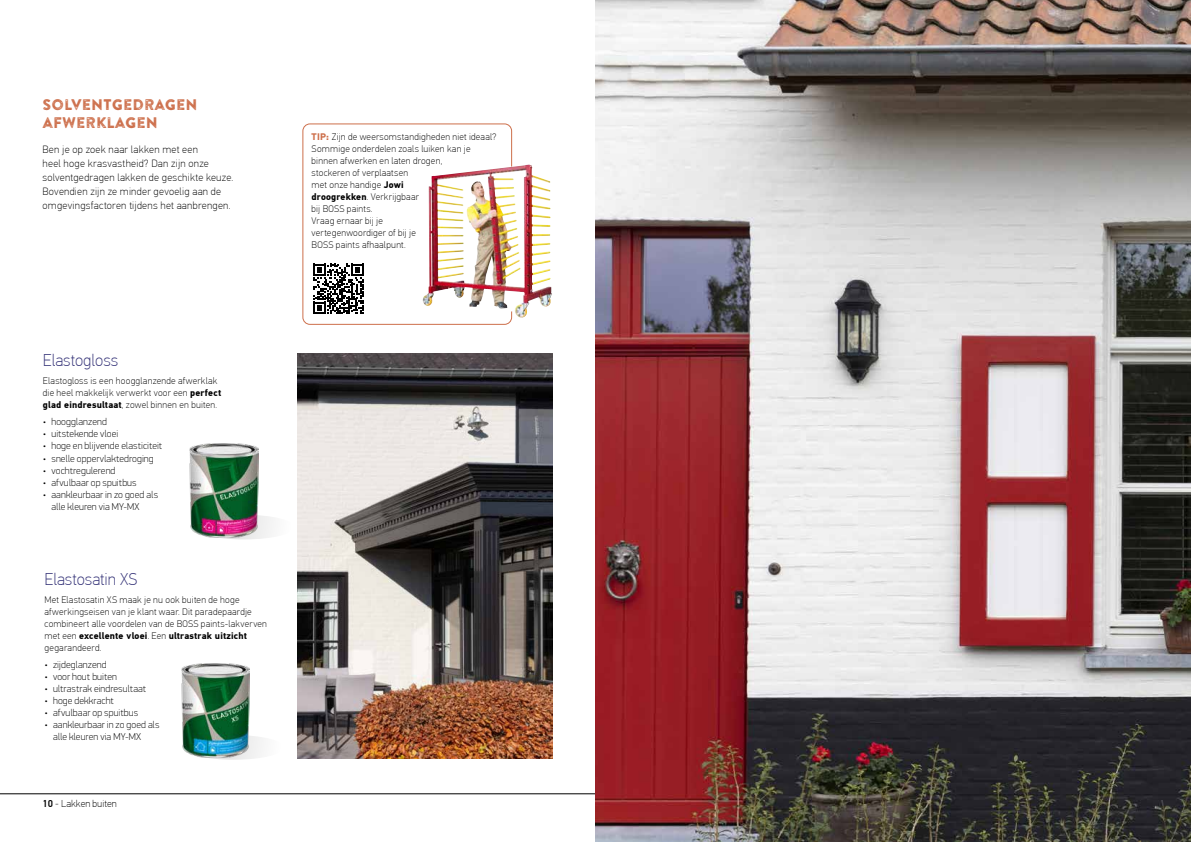
<style>
.page{position:relative;width:1191px;height:842px;background:#fff}
.page>*{position:absolute;margin:0;border:0;box-sizing:border-box;transform-origin:0 0}
.t1{font:100 17px "PF Din Text Pro";color:#353378}
.t2{font:15.3px/18px "Brandon Printed Two";color:#cd6f4b}
.t3{font:100 10.5px/14px "PF Din Text Pro";letter-spacing:.025em;color:#000}
.t4{font:100 10px/12px "PFDIN Display Pro";letter-spacing:.01em;color:#000}
.t5{font:100 10px "PF Din Text Pro";color:#000}
.t6{font:100 9.5px/12px "PF Din Text Pro";letter-spacing:.025em;color:#000}
.s1{font-weight:700}
.s2{font-weight:500}
.s3{font-weight:700;color:#cd6f4b}
</style>
<div class="page">
<hr style="left:0;top:793px;width:595px;height:1px;background:#000">
<div style="left:303px;top:124px;width:209px;height:201px;border:1px solid #cd6f4b;border-radius:7px"></div>
<img style="left:510px;top:161px;width:42px;height:159px">
<img style="left:422px;top:165px;width:103px;height:144px">
<img style="left:297px;top:353px;width:256px;height:405px">
<div style="left:193px;top:515px;width:102px;height:24px;background:#f5f5f5;border-radius:50%"></div>
<div style="left:183px;top:735px;width:102px;height:25px;background:#f5f5f5;border-radius:50%"></div>
<img style="left:190px;top:444px;width:68px;height:94px">
<img style="left:181px;top:664px;width:68px;height:94px">
<img style="left:595px;top:0;width:596px;height:842px">
<svg style="left:313px;top:264px;width:50px;height:50px"></svg>
<h2 class="t2" style="left:43px;top:95px;width:156px">SOLVENTGEDRAGEN<br>AFWERKLAGEN</h2>
<p class="t3" style="left:43px;top:142px;width:192px">Ben je op zoek naar lakken met een<br>heel hoge krasvastheid? Dan zijn onze solventgedragen lakken de geschikte keuze.<br>Bovendien zijn ze minder gevoelig aan de omgevingsfactoren tijdens het aanbrengen.</p>
<h1 class="t1" style="left:43px;top:351px;width:77px">Elastogloss</h1>
<p class="t6" style="left:43px;top:375px;width:180px">Elastogloss is een hoogglanzende afwerklak die heel makkelijk verwerkt voor een <span class="s1">perfect glad eindresultaat</span>, zowel binnen en buiten.</p>
<p class="t4" style="left:43px;top:416px;width:65px">• hoogglanzend</p>
<p class="t4" style="left:43px;top:428px;width:77px">• uitstekende vloei</p>
<p class="t4" style="left:43px;top:440px;width:121px">• hoge en blijvende elasticiteit</p>
<p class="t4" style="left:43px;top:452px;width:112px">• snelle oppervlaktedroging</p>
<p class="t4" style="left:43px;top:464px;width:74px">• vochtregulerend</p>
<p class="t4" style="left:43px;top:476px;width:95px">• afvulbaar op spuitbus</p>
<p class="t4" style="left:51px;top:488px;width:108px;text-indent:-8px">• aankleurbaar in zo goed als alle kleuren via MY-MX</p>
<h1 class="t1" style="left:45px;top:570px;width:94px">Elastosatin XS</h1>
<p class="t6" style="left:45px;top:594px;width:224px">Met Elastosatin XS maak je nu ook buiten de hoge afwerkingseisen van je klant waar. Dit paradepaardje combineert alle voordelen van de BOSS paints-lakverven met een <span class="s1">excellente vloei</span>. Een <span class="s1">ultrastrak uitzicht </span>gegarandeerd.</p>
<p class="t4" style="left:45px;top:659px;width:63px">• zijdeglanzend</p>
<p class="t4" style="left:45px;top:671px;width:74px">• voor hout buiten</p>
<p class="t4" style="left:45px;top:683px;width:103px">• ultrastrak eindresultaat</p>
<p class="t4" style="left:45px;top:695px;width:71px">• hoge dekkracht</p>
<p class="t4" style="left:45px;top:707px;width:95px">• afvulbaar op spuitbus</p>
<p class="t4" style="left:53px;top:719px;width:108px;text-indent:-8px">• aankleurbaar in zo goed als alle kleuren via MY-MX</p>
<p class="t5" style="left:43px;top:798px;width:76px"><span class="s2">10</span> - Lakken buiten</p>
<p class="t6" style="left:312px;top:131px;width:186px"><span class="s3">TIP:</span> Zijn de weersomstandigheden niet ideaal?<br>Sommige onderdelen zoals luiken kan je binnen afwerken en laten drogen,<br>stockeren of verplaatsen<br>met onze handige <span class="s1">Jowi<br>droogrekken</span>. Verkrijgbaar<br>bij BOSS paints.<br>Vraag ernaar bij je<br>vertegenwoordiger of bij je<br>BOSS paints afhaalpunt.</p>
</div>
